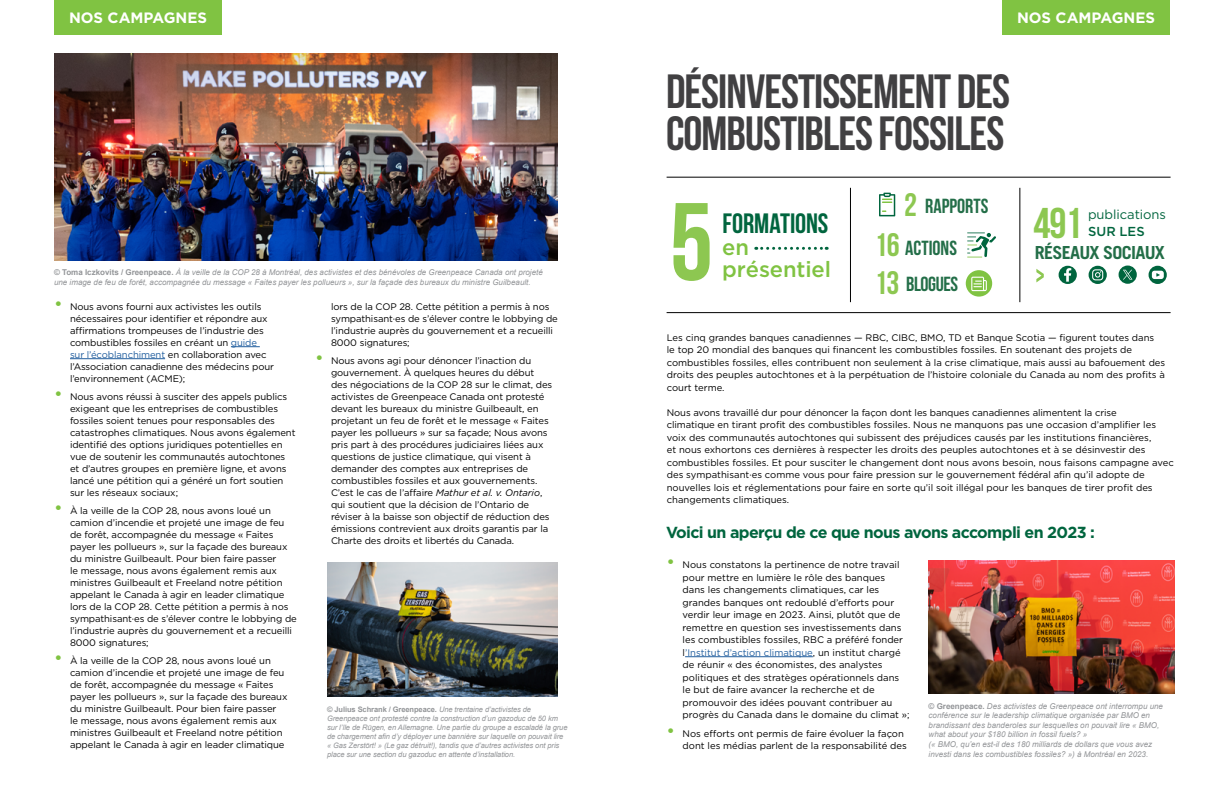
<style>
.page{position:relative;width:1224px;height:792px;background:#fff}
.page>*{position:absolute;margin:0;border:0;box-sizing:border-box;transform-origin:0 0}
.t1{font:700 110px "Bebas Neue";color:#8dc751}
.t2{font:48px/42px "Bebas Neue";letter-spacing:-.02em;color:#414042}
.t3{font:43px "Bebas Neue";color:#8dc751}
.t4{font:32.5px "Bebas Neue";color:#8dc751}
.t5{font:700 28px "Bebas Neue";letter-spacing:-.005em;color:#00653e}
.t6{font:500 22px/22px "Gotham";letter-spacing:-.005em;color:#80c342}
.t7{font:20.4px/36.7px "Bebas Neue";color:#236e48}
.t8{font:700 18px "Trade Gothic LT Std";letter-spacing:-.04em;color:#236e48}
.t9{font:700 16px "Gotham";letter-spacing:-.04em;color:#00653e}
.t10{font:700 15px "Gotham";color:#fff}
.t11{font:13px "Gotham";letter-spacing:-.005em;color:#00653e}
.t12{font:500 13px "Gotham";letter-spacing:.005em;color:#00653e}
.t13{font:9.5px/12px "Gotham";letter-spacing:-.01em;color:#000}
.t14{font:italic 8px/9.6px "Arial";color:#939598}
.t15{font:italic 7.5px/9px "Arial";letter-spacing:-.01em;color:#939598}
.s1{font-weight:700;font-style:normal}
.s2{font-size:18px;color:#80c342}
.s3{color:#215e9e}
.s4{font-style:italic}
</style>
<div class="page">
<svg style="left:231px;top:346px;width:29px;height:1px"></svg>
<hr style="left:70px;top:358px;width:95px;height:1px;background:#215e9e">
<hr style="left:685px;top:656px;width:128px;height:1px;background:#215e9e">
<img style="left:929px;top:561px;width:246px;height:133px">
<img style="left:327px;top:562px;width:231px;height:134px">
<img style="left:54px;top:54px;width:504px;height:206px">
<hr style="left:667px;top:177px;width:504px;height:1px;background:#000">
<hr style="left:667px;top:312px;width:504px;height:1px;background:#000">
<hr style="left:850px;top:188px;width:1px;height:114px;background:#000">
<hr style="left:1019px;top:188px;width:1px;height:114px;background:#000">
<div style="left:54px;top:0;width:168px;height:35px;background:#80c342"></div>
<div style="left:1002px;top:0;width:168px;height:35px;background:#80c342"></div>
<svg style="left:1036px;top:269px;width:8px;height:13px"></svg>
<svg style="left:1149px;top:266px;width:18px;height:18px"></svg>
<svg style="left:1089px;top:266px;width:18px;height:18px"></svg>
<svg style="left:1059px;top:266px;width:18px;height:18px"></svg>
<svg style="left:1119px;top:266px;width:18px;height:18px"></svg>
<svg style="left:966px;top:270px;width:26px;height:27px"></svg>
<svg style="left:971px;top:277px;width:16px;height:14px"></svg>
<svg style="left:879px;top:193px;width:16px;height:23px"></svg>
<svg style="left:967px;top:232px;width:29px;height:26px"></svg>
<svg style="left:756px;top:247px;width:71px;height:3px"></svg>
<h3 class="t10" style="left:69px;top:8px;width:139px">NOS CAMPAGNES</h3>
<h3 class="t10" style="left:1017px;top:8px;width:139px">NOS CAMPAGNES</h3>
<p class="t14" style="left:54px;top:268px;width:490px"><span class="s1">© Toma Iczkovits / Greenpeace.</span> À la veille de la COP 28 à Montréal, des activistes et des bénévoles de Greenpeace Canada ont projeté une image de feu de forêt, accompagnée du message « Faites payer les pollueurs », sur la façade des bureaux du ministre Guilbeault.</p>
<p class="t13" style="left:70px;top:300px;width:206px;text-indent:-16px"><span class="s2">•</span> Nous avons fourni aux activistes les outils nécessaires pour identifier et répondre aux affirmations trompeuses de l’industrie des combustibles fossiles en créant un <span class="s3">guide<br>sur l’écoblanchiment</span> en collaboration avec l’Association canadienne des médecins pour l’environnement (ACME);</p>
<p class="t13" style="left:70px;top:390px;width:227px;text-indent:-16px"><span class="s2">•</span> Nous avons réussi à susciter des appels publics exigeant que les entreprises de combustibles fossiles soient tenues pour responsables des catastrophes climatiques. Nous avons également identifié des options juridiques potentielles en vue de soutenir les communautés autochtones et d’autres groupes en première ligne, et avons lancé une pétition qui a généré un fort soutien sur les réseaux sociaux;</p>
<p class="t13" style="left:70px;top:504px;width:228px;text-indent:-16px"><span class="s2">•</span> À la veille de la COP 28, nous avons loué un camion d’incendie et projeté une image de feu de forêt, accompagnée du message « Faites payer les pollueurs », sur la façade des bureaux du ministre Guilbeault. Pour bien faire passer<br>le message, nous avons également remis aux ministres Guilbeault et Freeland notre pétition appelant le Canada à agir en leader climatique lors de la COP 28. Cette pétition a permis à nos sympathisant·es de s’élever contre le lobbying de l’industrie auprès du gouvernement et a recueilli 8000 signatures;</p>
<p class="t13" style="left:70px;top:654px;width:219px;text-indent:-16px"><span class="s2">•</span> À la veille de la COP 28, nous avons loué un camion d’incendie et projeté une image de feu de forêt, accompagnée du message « Faites payer les pollueurs », sur la façade des bureaux du ministre Guilbeault. Pour bien faire passer<br>le message, nous avons également remis aux ministres Guilbeault et Freeland notre pétition appelant le Canada à agir en leader climatique</p>
<p class="t13" style="left:331px;top:300px;width:228px">lors de la COP 28. Cette pétition a permis à nos sympathisant·es de s’élever contre le lobbying de l’industrie auprès du gouvernement et a recueilli 8000 signatures;</p>
<p class="t13" style="left:331px;top:354px;width:223px;text-indent:-16px"><span class="s2">•</span> Nous avons agi pour dénoncer l’inaction du gouvernement. À quelques heures du début des négociations de la COP 28 sur le climat, des activistes de Greenpeace Canada ont protesté devant les bureaux du ministre Guilbeault, en projetant un feu de forêt et le message « Faites payer les pollueurs » sur sa façade; Nous avons pris part à des procédures judiciaires liées aux questions de justice climatique, qui visent à demander des comptes aux entreprises de combustibles fossiles et aux gouvernements.<br>C’est le cas de l’affaire <span class="s4">Mathur et al. v. Ontario</span>, qui soutient que la décision de l’Ontario de réviser à la baisse son objectif de réduction des émissions contrevient aux droits garantis par la Charte des droits et libertés du Canada.</p>
<p class="t15" style="left:327px;top:705px;width:242px"><span class="s1">© Julius Schrank / Greenpeace.</span> Une trentaine d’activistes de Greenpeace ont protesté contre la construction d’un gazoduc de 50 km sur l’île de Rügen, en Allemagne. Une partie du groupe a escaladé la grue de chargement afin d’y déployer une bannière sur laquelle on pouvait lire « Gas Zerstört! » (Le gaz détruit!), tandis que d’autres activistes ont pris place sur une section du gazoduc en attente d’installation.</p>
<h2 class="t2" style="left:666px;top:70px;width:346px">DÉSINVESTISSEMENT DES<br>COMBUSTIBLES FOSSILES</h2>
<h1 class="t1" style="left:670px;top:182px;width:45px">5</h1>
<h3 class="t5" style="left:723px;top:208px;width:107px">FORMATIONS</h3>
<h3 class="t6" style="left:722px;top:236px;width:110px">en présentiel</h3>
<h3 class="t4" style="left:904px;top:187px;width:14px">2</h3>
<h3 class="t7" style="left:905px;top:229px;width:54px">ACTIONS<br>BLOGUES</h3>
<h3 class="t7" style="left:925px;top:188px;width:65px">RAPPORTS</h3>
<h3 class="t4" style="left:874px;top:227px;width:27px">16</h3>
<h3 class="t4" style="left:874px;top:265px;width:27px">13</h3>
<h3 class="t3" style="left:1033px;top:200px;width:50px">491</h3>
<h3 class="t8" style="left:1035px;top:241px;width:131px">RÉSEAUX SOCIAUX</h3>
<h3 class="t11" style="left:1088px;top:206px;width:79px">publications</h3>
<h3 class="t12" style="left:1088px;top:223px;width:58px">SUR LES</h3>
<p class="t13" style="left:667px;top:331px;width:500px;line-height:12.5px">Les cinq grandes banques canadiennes — RBC, CIBC, BMO, TD et Banque Scotia — figurent toutes dans<br>le top 20 mondial des banques qui financent les combustibles fossiles. En soutenant des projets de combustibles fossiles, elles contribuent non seulement à la crise climatique, mais aussi au bafouement des droits des peuples autochtones et à la perpétuation de l’histoire coloniale du Canada au nom des profits à court terme.</p>
<p class="t13" style="left:667px;top:406px;width:508px;line-height:12.5px">Nous avons travaillé dur pour dénoncer la façon dont les banques canadiennes alimentent la crise<br>climatique en tirant profit des combustibles fossiles. Nous ne manquons pas une occasion d’amplifier les voix des communautés autochtones qui subissent des préjudices causés par les institutions financières,<br>et nous exhortons ces dernières à respecter les droits des peuples autochtones et à se désinvestir des combustibles fossiles. Et pour susciter le changement dont nous avons besoin, nous faisons campagne avec des sympathisant·es comme vous pour faire pression sur le gouvernement fédéral afin qu’il adopte de nouvelles lois et réglementations pour faire en sorte qu’il soit illégal pour les banques de tirer profit des changements climatiques.</p>
<h3 class="t9" style="left:666px;top:521px;width:430px">Voici un aperçu de ce que nous avons accompli en 2023 :</h3>
<p class="t13" style="left:683px;top:558px;width:229px;line-height:12.5px;text-indent:-16px"><span class="s2">•</span> Nous constatons la pertinence de notre travail pour mettre en lumière le rôle des banques dans les changements climatiques, car les grandes banques ont redoublé d’efforts pour verdir leur image en 2023. Ainsi, plutôt que de remettre en question ses investissements dans les combustibles fossiles, RBC a préféré fonder l<span class="s3">’Institut d’action climatique</span>, un institut chargé de réunir « des économistes, des analystes politiques et des stratèges opérationnels dans le but de faire avancer la recherche et de promouvoir des idées pouvant contribuer au progrès du Canada dans le domaine du climat »;</p>
<p class="t13" style="left:683px;top:727px;width:226px;line-height:12.5px;text-indent:-16px"><span class="s2">•</span> Nos efforts ont permis de faire évoluer la façon dont les médias parlent de la responsabilité des</p>
<p class="t14" style="left:929px;top:701px;width:236px"><span class="s1">© Greenpeace.</span> Des activistes de Greenpeace ont interrompu une conférence sur le leadership climatique organisée par BMO en brandissant des banderoles sur lesquelles on pouvait lire « BMO, what about your $180 billion in fossil fuels? »<br>(« BMO, qu’en est-il des 180 milliards de dollars que vous avez investi dans les combustibles fossiles? ») à Montréal en 2023.</p>
</div>
